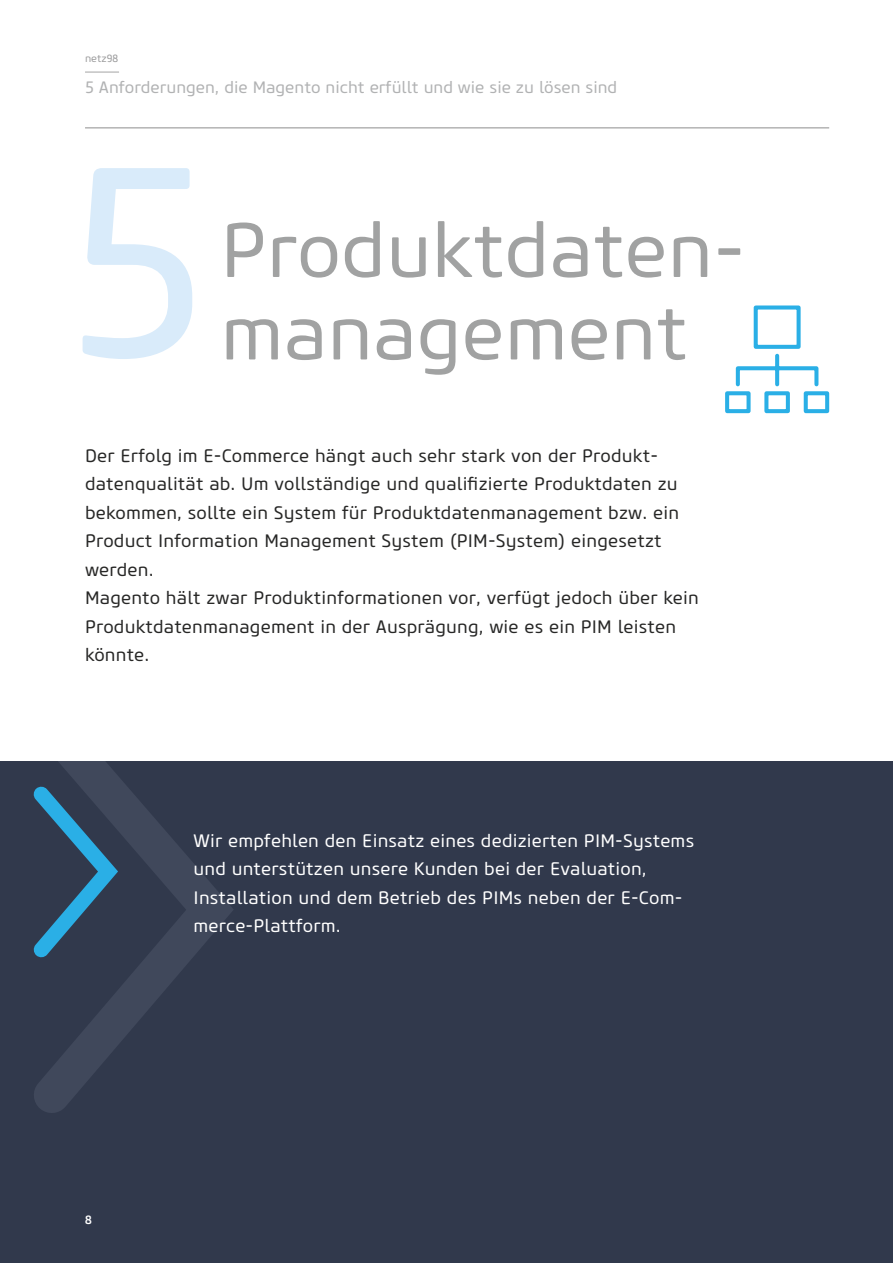
<style>
.page{position:relative;width:893px;height:1263px;background:#fff}
.page>*{position:absolute;margin:0;border:0;box-sizing:border-box;transform-origin:0 0}
.t1{font:268.2px "Core Sans M45";color:#d9ebfa}
.t2{font:76.5px/82.5px "Core Sans M45";color:#a1a2a2}
.t3{font:18px/28.5px "Core Sans M45";letter-spacing:.01em;color:#272726}
.t4{font:18px/28.5px "Core Sans M45";letter-spacing:.01em;color:#fff}
.t5{font:16.5px "Core Sans M45";color:#b1b2b3}
.t6{font:500 12px "Core Sans M55";color:#fff}
.t7{font:10.5px "Core Sans M45";color:#9c9c9d}
</style>
<div class="page">
<hr style="left:85px;top:72px;width:34px;height:1px;background:#8d8d8d">
<hr style="left:85px;top:128px;width:744px;height:1px;background:#8d8d8d">
<div style="left:0;top:761px;width:893px;height:502px;background:#31394c"></div>
<svg style="left:33px;top:761px;width:200px;height:352px"></svg>
<svg style="left:725px;top:305px;width:105px;height:109px"></svg>
<p class="t7" style="left:85px;top:52px;width:35px">netz98</p>
<p class="t5" style="left:85px;top:77px;width:534px">5 Anforderungen, die Magento nicht erfüllt und wie sie zu lösen sind</p>
<h1 class="t1" style="left:64px;top:98px;width:146px">5</h1>
<h2 class="t2" style="left:220px;top:211px;width:527px">Produktdaten&shy;management</h2>
<p class="t3" style="left:85px;top:442px;width:615px">Der Erfolg im E-Commerce hängt auch sehr stark von der Produkt&shy;datenqualität ab. Um vollständige und qualifizierte Produktdaten zu bekommen, sollte ein System für Produktdatenmanagement bzw. ein Product Information Management System (PIM-System) eingesetzt werden.<br>Magento hält zwar Produktinformationen vor, verfügt jedoch über kein Produktdatenmanagement in der Ausprägung, wie es ein PIM leisten könnte.</p>
<p class="t4" style="left:194px;top:826px;width:502px">Wir empfehlen den Einsatz eines dedizierten PIM-Systems und unterstützen unsere Kunden bei der Evaluation, Installation und dem Betrieb des PIMs neben der E-Com&shy;merce-Plattform.</p>
<p class="t6" style="left:85px;top:1212px;width:8px">8</p>
</div>
